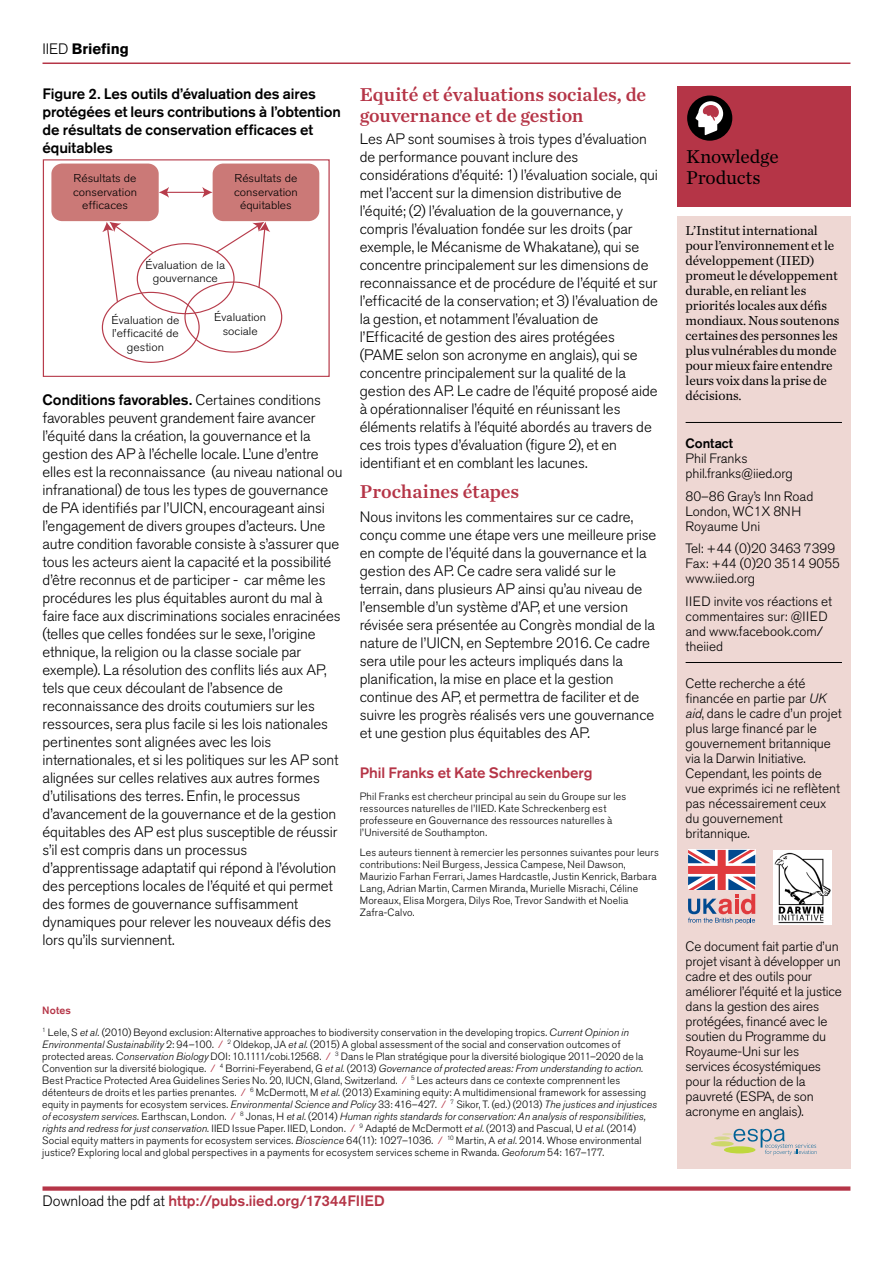
<style>
.page{position:relative;width:893px;height:1263px;background:#fff}
.page>*{position:absolute;margin:0;border:0;box-sizing:border-box;transform-origin:0 0}
.t1{font:19.5px/21px "Chronicle Text G1 Semi";letter-spacing:-.005em;color:#b53547}
.t2{font:19.5px/20.7px "Chronicle Text G1";letter-spacing:-.01em;color:#000}
.t3{font:300 15px/18px "Akzidenz Grotesk BE";letter-spacing:-.005em;color:#000}
.t4{font:500 15px/18px "Akzidenz Grotesk BE";letter-spacing:-.005em;color:#000}
.t5{font:500 15px "Akzidenz Grotesk BE";color:#b53547}
.t6{font:700 15px "Akzidenz Grotesk BE";letter-spacing:-.005em;color:#000}
.t7{font:300 13.5px/15px "Akzidenz Grotesk BE";letter-spacing:-.005em;color:#000}
.t8{font:13.5px/15px "Chronicle Text G1";letter-spacing:-.01em;color:#000}
.t9{font:500 13.5px "Akzidenz Grotesk BE";letter-spacing:-.005em;color:#000}
.t10{font:300 11.4px/13.6px "Akzidenz Grotesk BE";color:#000;text-align:center;scale:1.07 1}
.t11{font:300 10.5px/12px "Akzidenz Grotesk BE";letter-spacing:.01em;color:#000}
.s1{font-weight:300}
.s2{font-weight:500}
.s3{font-weight:500;color:#b53547}
.s4{font-style:italic}
.s5{color:#b53547}
.s6{font-weight:300;color:#000}
</style>
<div class="page">
<div style="left:677px;top:86px;width:173px;height:121px;background:#b53547"></div>
<div style="left:687px;top:95px;width:45px;height:46px;background:#000;border-radius:50%"></div>
<svg style="left:695px;top:101px;width:28px;height:34px"></svg>
<div style="left:677px;top:216px;width:173px;height:952px;background:#eed7d3"></div>
<hr style="left:686px;top:422px;width:156px;height:1px;background:#000">
<hr style="left:686px;top:662px;width:156px;height:1px;background:#000">
<hr style="left:43px;top:63px;width:807px;height:1px;background:#b53547">
<div style="left:43px;top:1186px;width:807px;height:5px;background:#b53547"></div>
<svg style="left:688px;top:850px;width:67px;height:74px"></svg>
<svg style="left:711px;top:1141px;width:23px;height:5px"></svg>
<svg style="left:714px;top:1136px;width:16px;height:4px"></svg>
<svg style="left:722px;top:1129px;width:95px;height:26px"></svg>
<div style="left:51px;top:164px;width:108px;height:57px;background:#cb7977;border-radius:11px"></div>
<div style="left:213px;top:164px;width:106px;height:57px;background:#cb7977;border-radius:11px"></div>
<svg style="left:102px;top:222px;width:53px;height:81px"></svg>
<svg style="left:215px;top:222px;width:55px;height:67px"></svg>
<hr style="left:166px;top:192px;width:39px;height:1px;background:#b73c4b">
<svg style="left:159px;top:187px;width:10px;height:11px"></svg>
<svg style="left:202px;top:187px;width:11px;height:11px"></svg>
<div style="left:43px;top:159px;width:287px;height:218px;border:1px solid #b73c4b"></div>
<img style="left:774px;top:850px;width:58px;height:75px">
<p class="t6" style="left:43px;top:40px;width:88px"><span class="s1">IIED</span> Briefing</p>
<p class="t4" style="left:43px;top:84px;width:300px">Figure 2. Les outils d’évaluation des aires protégées et leurs contributions à l’obtention de résultats de conservation efficaces et équitables</p>
<p class="t10" style="left:73px;top:172px;width:61px">Résultats de conservation efficaces</p>
<p class="t10" style="left:234px;top:172px;width:61px">Résultats de conservation équitables</p>
<p class="t10" style="left:146px;top:258px;width:76px">Évaluation de la gouvernance</p>
<p class="t10" style="left:214px;top:311px;width:50px">Évaluation sociale</p>
<p class="t10" style="left:112px;top:313px;width:65px">Évaluation de l’efficacité de gestion</p>
<p class="t3" style="left:43px;top:391px;width:302px"><span class="s2">Conditions favorables.</span> Certaines conditions favorables peuvent grandement faire avancer l’équité dans la création, la gouvernance et la gestion des AP à l’échelle locale. L’une d’entre elles est la reconnaissance (au niveau national ou infranational) de tous les types de gouvernance de PA identifiés par l’UICN, encourageant ainsi l’engagement de divers groupes d’acteurs. Une autre condition favorable consiste à s’assurer que tous les acteurs aient la capacité et la possibilité d’être reconnus et de participer - car même les procédures les plus équitables auront du mal à faire face aux discriminations sociales enracinées (telles que celles fondées sur le sexe, l’origine ethnique, la religion ou la classe sociale par exemple). La résolution des conflits liés aux AP, tels que ceux découlant de l’absence de reconnaissance des droits coutumiers sur les ressources, sera plus facile si les lois nationales pertinentes sont alignées avec les lois internationales, et si les politiques sur les AP sont alignées sur celles relatives aux autres formes d’utilisations des terres. Enfin, le processus d’avancement de la gouvernance et de la gestion équitables des AP est plus susceptible de réussir s’il est compris dans un processus d’apprentissage adaptatif qui répond à l’évolution des perceptions locales de l’équité et qui permet des formes de gouvernance suffisamment dynamiques pour relever les nouveaux défis des lors qu’ils surviennent.</p>
<h1 class="t1" style="left:360px;top:82px;width:288px">Equité et évaluations sociales, de gouvernance et de gestion</h1>
<p class="t3" style="left:360px;top:130px;width:300px">Les AP sont soumises à trois types d’évaluation de performance pouvant inclure des considérations d’équité: 1) l’évaluation sociale, qui met l’accent sur la dimension distributive de l’équité; (2) l’évaluation de la gouvernance, y compris l’évaluation fondée sur les droits (par exemple, le Mécanisme de Whakatane), qui se concentre principalement sur les dimensions de reconnaissance et de procédure de l’équité et sur l’efficacité de la conservation; et 3) l’évaluation de la gestion, et notamment l’évaluation de l’Efficacité de gestion des aires protégées (PAME selon son acronyme en anglais), qui se concentre principalement sur la qualité de la gestion des AP. Le cadre de l’équité proposé aide à opérationnaliser l’équité en réunissant les éléments relatifs à l’équité abordés au travers de ces trois types d’évaluation (figure 2), et en identifiant et en comblant les lacunes.</p>
<h1 class="t1" style="left:360px;top:480px;width:161px">Prochaines étapes</h1>
<p class="t3" style="left:360px;top:508px;width:298px">Nous invitons les commentaires sur ce cadre, conçu comme une étape vers une meilleure prise en compte de l’équité dans la gouvernance et la gestion des AP. Ce cadre sera validé sur le terrain, dans plusieurs AP ainsi qu’au niveau de l’ensemble d’un système d’AP, et une version révisée sera présentée au Congrès mondial de la nature de l’UICN, en Septembre 2016. Ce cadre sera utile pour les acteurs impliqués dans la planification, la mise en place et la gestion continue des AP, et permettra de faciliter et de suivre les progrès réalisés vers une gouvernance et une gestion plus équitables des AP.</p>
<p class="t5" style="left:360px;top:763px;width:234px">Phil Franks et Kate Schreckenberg</p>
<p class="t11" style="left:360px;top:790px;width:268px">Phil Franks est chercheur principal au sein du Groupe sur les ressources naturelles de l’IIED. Kate Schreckenberg est professeure en Gouvernance des ressources naturelles à l’Université de Southampton.</p>
<p class="t11" style="left:360px;top:846px;width:300px">Les auteurs tiennent à remercier les personnes suivantes pour leurs contributions: Neil Burgess, Jessica Campese, Neil Dawson, Maurizio Farhan Ferrari, James Hardcastle, Justin Kenrick, Barbara Lang, Adrian Martin, Carmen Miranda, Murielle Misrachi, Céline Moreaux, Elisa Morgera, Dilys Roe, Trevor Sandwith et Noelia Zafra-Calvo.</p>
<p class="t11" style="left:42px;top:999px;width:588px;line-height:21.8px"><span class="s3">Notes<br></span><sup>1</sup> Lele, S <span class="s4">et al.</span> (2010) Beyond exclusion: Alternative approaches to biodiversity conservation in the developing tropics. <span class="s4">Current Opinion in</span></p>
<p class="t11" style="left:42px;top:1038px;width:616px"><span class="s4">Environmental Sustainability</span> 2: 94–100. <span class="s5">/</span> <sup>2</sup> Oldekop, JA <span class="s4">et al.</span> (2015) A global assessment of the social and conservation outcomes of protected areas. <span class="s4">Conservation Biology</span> DOI: 10.1111/cobi.12568. <span class="s5">/</span> <sup>3</sup> Dans le Plan stratégique pour la diversité biologique 2011–2020 de la Convention sur la diversité biologique. <span class="s5">/</span> <sup>4</sup> Borrini-Feyerabend, G <span class="s4">et al.</span> (2013) <span class="s4">Governance of protected areas: From understanding to action.<br></span>Best Practice Protected Area Guidelines Series No. 20, IUCN, Gland, Switzerland. <span class="s5">/</span> <sup>5</sup> Les acteurs dans ce contexte comprennent les détenteurs de droits et les parties prenantes. <span class="s5">/</span> <sup>6</sup> McDermott, M <span class="s4">et al.</span> (2013) Examining equity: A multidimensional framework for assessing equity in payments for ecosystem services. <span class="s4">Environmental Science and Policy</span> 33: 416–427. <span class="s5">/</span> <sup>7</sup> Sikor, T. (ed.) (2013) <span class="s4">The justices and injustices of ecosystem services.</span> Earthscan, London. <span class="s5">/</span> <sup>8</sup> Jonas, H <span class="s4">et al.</span> (2014) <span class="s4">Human rights standards for conservation: An analysis of responsibilities, rights and redress for just conservation.</span> IIED Issue Paper. IIED, London. <span class="s5">/</span> <sup>9</sup> Adapté de McDermott <span class="s4">et al.</span> (2013) and Pascual, U <span class="s4">et al.</span> (2014)<br>Social equity matters in payments for ecosystem services. <span class="s4">Bioscience</span> 64(11): 1027–1036. <span class="s5">/</span> <sup>10</sup> Martin, A <span class="s4">et al.</span> 2014. Whose environmental justice? Exploring local and global perspectives in a payments for ecosystem services scheme in Rwanda. <span class="s4">Geoforum</span> 54: 167–177.</p>
<p class="t5" style="left:43px;top:1192px;width:344px"><span class="s6">Download the pdf at</span> http://pubs.iied.org/17344FIIED</p>
<h1 class="t2" style="left:686px;top:145px;width:94px">Knowledge<br>Products</h1>
<p class="t8" style="left:686px;top:223px;width:155px">L’Institut international pour l’environnement et le développement (IIED) promeut le développement durable, en reliant les priorités locales aux défis mondiaux. Nous soutenons certaines des personnes les plus vulnérables du monde pour mieux faire entendre leurs voix dans la prise de décisions.</p>
<p class="t9" style="left:686px;top:435px;width:49px">Contact</p>
<p class="t7" style="left:686px;top:451px;width:109px">Phil Franks phil.franks@iied.org</p>
<p class="t7" style="left:686px;top:489px;width:129px">80–86 Gray’s Inn Road<br>London, WC1X 8NH<br>Royaume Uni</p>
<p class="t7" style="left:686px;top:541px;width:156px">Tel: +44 (0)20 3463 7399<br>Fax: +44 (0)20 3514 9055 www.iied.org</p>
<p class="t7" style="left:686px;top:594px;width:148px">IIED invite vos réactions et commentaires sur: @IIED and www.facebook.com/ theiied</p>
<p class="t7" style="left:686px;top:676px;width:158px">Cette recherche a été financée en partie par <span class="s4">UK aid</span>, dans le cadre d’un projet plus large financé par le gouvernement britannique via la Darwin Initiative.<br>Cependant, les points de vue exprimés ici ne reflètent pas nécessairement ceux du gouvernement britannique.</p>
<p class="t7" style="left:686px;top:939px;width:158px">Ce document fait partie d’un projet visant à développer un cadre et des outils pour améliorer l’équité et la justice dans la gestion des aires protégées, financé avec le soutien du Programme du<br>Royaume-Uni sur les services écosystémiques pour la réduction de la pauvreté (ESPA, de son acronyme en anglais).</p>
</div>
